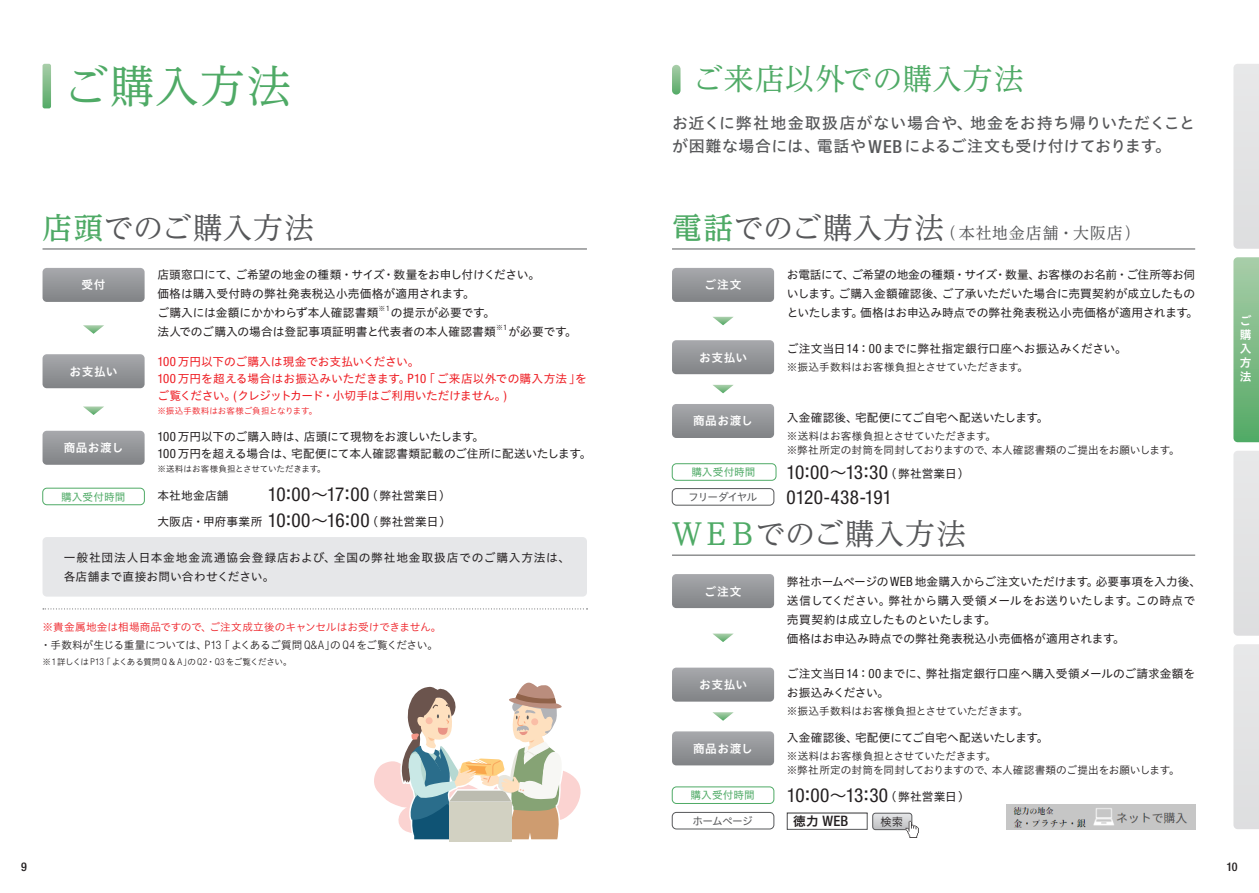
<style>
.page{position:relative;width:1259px;height:893px;background:#fff}
.page>*{position:absolute;margin:0;border:0;box-sizing:border-box;transform-origin:0 0}
.t1{font:44.7px "UD Reimin Pro";letter-spacing:.03em;color:#4faa66}
.t2{font:29.7px "UD Reimin Pro";letter-spacing:.02em;color:#57585a}
.t3{font:29.7px "UD Reimin Pro";letter-spacing:.02em;color:#4faa66}
.t4{font:condensed 19.35px/24.5px "Helvetica Neue LT Std";color:#231f20}
.t5{font:15.9px/23.4px "Hiragino UD Sans Std W5";letter-spacing:.03em;color:#57585a}
.t6{font:15.9px "UD Reimin Pro";letter-spacing:.05em;color:#57585a}
.t7{font:500 condensed 14.4px "Helvetica Neue LT Std";color:#231f20}
.t8{font:500 condensed 12px "Helvetica Neue LT Std";color:#231f20}
.t9{font:11.7px/19.2px "Hiragino UD Sans Std W4";letter-spacing:.005em;color:#231f20}
.t10{font:11.7px/17px "Hiragino UD Sans Std W4";letter-spacing:-.005em;color:#ee1d23}
.t11{font:11.7px/19.2px "Hiragino UD Sans Std W4";letter-spacing:.06em;color:#231f20}
.t12{font:11.7px/14.1px "Hiragino UD Sans Std W6";letter-spacing:.05em;color:#fff;text-align:justify}
.t13{font:11.4px "Hiragino UD Sans Std W3";color:#231f20}
.t14{font:10.65px/13.8px "Hiragino UD Sans Std W3";letter-spacing:-.005em;color:#231f20}
.t15{font:10.65px/18px "Hiragino UD Sans Std W3";letter-spacing:-.01em;color:#ee1d23}
.t16{font:10.65px "Hiragino UD Sans Std W4";color:#4faa66}
.t17{font:10.65px "Hiragino UD Sans Std W4";letter-spacing:-.085em;color:#57585a}
.t18{font:8.55px "Hiragino UD Sans Std W3";letter-spacing:-.065em;color:#231f20}
.t19{font:8.55px "Hiragino UD Sans Std W3";letter-spacing:.005em;color:#231f20}
.t20{font:8.55px "Hiragino UD Sans Std W3";letter-spacing:.01em;color:#ee1d23}
.t21{font:6.75px "Hiragino UD Sans Std W4";color:#231f20}
.s1{font-family:"Helvetica Neue LT Std";font-weight:500;font-stretch:condensed;font-size:18px}
.s2{font-weight:500;color:#4faa66}
.s3{font-weight:500;font-size:29.7px;color:#4faa66}
.s4{font-size:29.7px}
.s5{font-family:"Helvetica Neue LT Std";font-stretch:condensed;font-size:7.5px}
.s6{font-family:"Helvetica Neue LT Std";font-stretch:condensed;font-size:12.9px}
.s7{font-family:"Hiragino UD Sans Std W4";font-stretch:normal;font-size:17.55px}
.s8{font-family:"Hiragino UD Sans Std W4";font-stretch:normal;font-size:11.7px}
.s9{font-family:"Helvetica Neue LT Std";font-stretch:condensed;font-size:19.35px}
.s10{font-size:17.55px}
.s11{color:#231f20}
.s12{font-family:"Helvetica Neue LT Std";font-weight:300;font-stretch:condensed;font-size:11.7px;color:#231f20}
.s13{font-family:"Helvetica Neue LT Std";font-weight:300;font-stretch:condensed;font-size:9.3px}
.s14{font-family:"Hiragino UD Sans Std W6";font-weight:400;font-stretch:normal;font-size:12.75px}
</style>
<div class="page">
<svg style="left:43px;top:64px;width:8px;height:44px"></svg>
<svg style="left:672px;top:65px;width:8px;height:30px"></svg>
<hr style="left:43px;top:249px;width:544px;height:1px;background:#57585a">
<hr style="left:672px;top:249px;width:523px;height:1px;background:#57585a">
<hr style="left:672px;top:555px;width:523px;height:1px;background:#57585a">
<div style="left:43px;top:268px;width:102px;height:34px;background:linear-gradient(to bottom,#a7a8ac,#828487);border-radius:4px"></div>
<div style="left:672px;top:268px;width:102px;height:34px;background:linear-gradient(to bottom,#a7a8ac,#828487);border-radius:4px"></div>
<div style="left:672px;top:574px;width:102px;height:34px;background:linear-gradient(to bottom,#a7a8ac,#828487);border-radius:4px"></div>
<div style="left:43px;top:354px;width:102px;height:34px;background:linear-gradient(to bottom,#a7a8ac,#828487);border-radius:4px"></div>
<div style="left:672px;top:340px;width:102px;height:34px;background:linear-gradient(to bottom,#a7a8ac,#828487);border-radius:4px"></div>
<div style="left:672px;top:668px;width:102px;height:34px;background:linear-gradient(to bottom,#a6a8ab,#818386);border-radius:4px"></div>
<div style="left:43px;top:431px;width:102px;height:34px;background:linear-gradient(to bottom,#a6a7ab,#828487);border-radius:4px"></div>
<div style="left:43px;top:488px;width:102px;height:17px;border:1px solid #4faa66;border-radius:4px"></div>
<div style="left:672px;top:463px;width:104px;height:17px;border:1px solid #4faa66;border-radius:4px"></div>
<div style="left:672px;top:787px;width:102px;height:17px;border:1px solid #4faa66;border-radius:4px"></div>
<div style="left:672px;top:812px;width:102px;height:17px;border:1px solid #57585a;border-radius:4px"></div>
<div style="left:672px;top:488px;width:102px;height:17px;border:1px solid #57585a;border-radius:4px"></div>
<div style="left:672px;top:404px;width:102px;height:34px;background:linear-gradient(to bottom,#a7a8ac,#828487);border-radius:4px"></div>
<div style="left:672px;top:731px;width:102px;height:34px;background:linear-gradient(to bottom,#a7a8ac,#838588);border-radius:4px"></div>
<svg style="left:43px;top:608px;width:544px;height:1px"></svg>
<svg style="left:83px;top:325px;width:21px;height:9px"></svg>
<svg style="left:713px;top:317px;width:20px;height:8px"></svg>
<svg style="left:83px;top:406px;width:21px;height:9px"></svg>
<svg style="left:713px;top:385px;width:20px;height:8px"></svg>
<svg style="left:713px;top:634px;width:20px;height:8px"></svg>
<svg style="left:712px;top:712px;width:21px;height:9px"></svg>
<svg style="left:374px;top:682px;width:207px;height:160px"></svg>
<div style="left:449px;top:802px;width:62px;height:39px;background:#d2d1c2"></div>
<svg style="left:872px;top:813px;width:46px;height:25px"></svg>
<div style="left:776px;top:805px;width:93px;height:26px;background:#231f20;opacity:.5"></div>
<div style="left:43px;top:537px;width:544px;height:60px;background:#e6e7e9;border-radius:4px"></div>
<img style="left:1006px;top:804px;width:189px;height:26px">
<svg style="left:1233px;top:257px;width:26px;height:185px;background:#80bc89"></svg>
<div style="left:1233px;top:451px;width:26px;height:185px;background:#e3e3e4"></div>
<div style="left:1233px;top:64px;width:26px;height:185px;background:#e3e3e4"></div>
<div style="left:1233px;top:644px;width:26px;height:185px;background:#e3e3e4"></div>
<h1 class="t1" style="left:64px;top:50px;width:229px">ご購入方法</h1>
<h2 class="t3" style="left:693px;top:55px;width:332px">ご来店以外での購入方法</h2>
<h3 class="t5" style="left:672px;top:110px;width:524px">お近くに弊社地金取扱店がない場合や、地金をお持ち帰りいただくことが困難な場合には、電話や<span class="s1">WEB</span>によるご注文も受け付けております。</h3>
<h2 class="t2" style="left:43px;top:203px;width:273px"><span class="s2">店頭</span>でのご購入方法</h2>
<h3 class="t6" style="left:672px;top:220px;width:470px"><span class="s3">電話</span><span class="s4">でのご購入方法</span>（本社地金店舗・大阪店）</h3>
<p class="t9" style="left:157px;top:264px;width:384px">店頭窓口にて、ご希望の地金の種類・サイズ・数量をお申し付けください。価格は購入受付時の弊社発表税込小売価格が適用されます。<br>ご購入には金額にかかわらず本人確認書類</p>
<p class="t12" style="left:81px;top:277px;width:26px">受付</p>
<p class="t12" style="left:704px;top:277px;width:38px">ご注文</p>
<p class="t21" style="left:378px;top:304px;width:13px">※<span class="s5">1</span></p>
<p class="t9" style="left:157px;top:302px;width:340px;text-align:right">の提示が必要です。<br>法人でのご購入の場合は登記事項証明書と代表者の本人確認書類</p>
<p class="t21" style="left:496px;top:323px;width:13px">※<span class="s5">1</span></p>
<p class="t9" style="left:508px;top:321px;width:70px">が必要です。</p>
<p class="t9" style="left:787px;top:264px;width:413px">お電話にて、ご希望の地金の種類・サイズ・数量、お客様のお名前・ご住所等お伺いします。ご購入金額確認後、ご了承いただいた場合に売買契約が成立したものといたします。価格はお申込み時点での弊社発表税込小売価格が適用されます。</p>
<p class="t12" style="left:70px;top:364px;width:50px">お支払い</p>
<p class="t12" style="left:64px;top:440px;width:61px">商品お渡し</p>
<p class="t16" style="left:61px;top:488px;width:66px">購入受付時間</p>
<p class="t10" style="left:157px;top:353px;width:431px"><span class="s6">100</span>万円以下のご購入は現金でお支払いください。<br><span class="s6">100</span>万円を超える場合はお振込みいただきます。<span class="s6">P10</span>「ご来店以外での購入方法」をご覧ください。<span class="s6">(</span>クレジットカード・小切手はご利用いただけません。<span class="s6">)</span></p>
<p class="t20" style="left:157px;top:405px;width:161px">※振込手数料はお客様ご負担となります。</p>
<p class="t9" style="left:157px;top:427px;width:435px;line-height:17px"><span class="s6">100</span>万円以下のご購入時は、店頭にて現物をお渡しいたします。<br><span class="s6">100</span>万円を超える場合は、宅配便にて本人確認書類記載のご住所に配送いたします。</p>
<p class="t19" style="left:157px;top:462px;width:170px">※送料はお客様負担とさせていただきます。</p>
<p class="t9" style="left:157px;top:486px;width:73px">本社地金店舗</p>
<h3 class="t4" style="left:268px;top:482px;width:184px">10<span class="s7">：</span>00<span class="s7">～</span>17<span class="s7">：</span>00<span class="s8">（弊社営業日）</span></h3>
<p class="t9" style="left:157px;top:511px;width:295px">大阪店・甲府事業所 <span class="s9">10</span><span class="s10">：</span><span class="s9">00</span><span class="s10">～</span><span class="s9">16</span><span class="s10">：</span><span class="s9">00</span>（弊社営業日）</p>
<p class="t11" style="left:64px;top:547px;width:508px">一般社団法人日本金地金流通協会登録店および、全国の弊社地金取扱店でのご購入方法は、各店舗まで直接お問い合わせください。</p>
<p class="t15" style="left:41px;top:617px;width:402px">※貴金属地金は相場商品ですので、ご注文成立後のキャンセルはお受けできません。<span class="s11">・手数料が生じる重量については、</span><span class="s12">P13</span><span class="s11">「よくあるご質問</span> <span class="s12">Q&amp;A</span><span class="s11">」の</span> <span class="s12">Q4</span><span class="s11">をご覧ください。</span></p>
<p class="t18" style="left:43px;top:655px;width:251px">※<span class="s13">1</span>詳しくは <span class="s13">P13</span>「よくある質問 <span class="s13">Q</span>＆ <span class="s13">A</span>」の <span class="s13">Q2</span>・<span class="s13">Q3</span> をご覧ください。</p>
<p class="t12" style="left:699px;top:350px;width:50px">お支払い</p>
<p class="t12" style="left:693px;top:413px;width:61px">商品お渡し</p>
<p class="t16" style="left:691px;top:464px;width:66px">購入受付時間</p>
<p class="t17" style="left:688px;top:489px;width:70px">フリーダイヤル</p>
<p class="t9" style="left:787px;top:338px;width:341px">ご注文当日<span class="s6">14</span>：<span class="s6">00</span>までに弊社指定銀行口座へお振込みください。</p>
<p class="t14" style="left:787px;top:359px;width:243px">※振込手数料はお客様負担とさせていただきます。</p>
<p class="t9" style="left:787px;top:408px;width:263px">入金確認後、宅配便にてご自宅へ配送いたします。</p>
<p class="t14" style="left:787px;top:429px;width:394px">※送料はお客様負担とさせていただきます。<br>※弊社所定の封筒を同封しておりますので、本人確認書類のご提出をお願いします。</p>
<h3 class="t4" style="left:786px;top:460px;width:184px">10<span class="s7">：</span>00<span class="s7">～</span>13<span class="s7">：</span>30<span class="s8">（弊社営業日）<br></span>0120-438-191</h3>
<h2 class="t2" style="left:672px;top:510px;width:296px"><span class="s2">ＷＥＢ</span>でのご購入方法</h2>
<p class="t12" style="left:704px;top:583px;width:38px">ご注文</p>
<p class="t12" style="left:699px;top:677px;width:50px">お支払い</p>
<p class="t12" style="left:693px;top:741px;width:61px">商品お渡し</p>
<p class="t16" style="left:690px;top:787px;width:66px">購入受付時間</p>
<p class="t17" style="left:692px;top:813px;width:62px">ホームページ</p>
<p class="t9" style="left:787px;top:571px;width:416px">弊社ホームページの<span class="s6">WEB</span> 地金購入からご注文いただけます。必要事項を入力後、送信してください。弊社から購入受領メールをお送りいたします。この時点で売買契約は成立したものといたします。<br>価格はお申込み時点での弊社発表税込小売価格が適用されます。</p>
<p class="t9" style="left:787px;top:663px;width:410px">ご注文当日<span class="s6">14</span>：<span class="s6">00</span>までに、弊社指定銀行口座へ購入受領メールのご請求金額をお振込みください。</p>
<p class="t14" style="left:787px;top:704px;width:243px">※振込手数料はお客様負担とさせていただきます。</p>
<p class="t9" style="left:787px;top:728px;width:263px">入金確認後、宅配便にてご自宅へ配送いたします。</p>
<p class="t14" style="left:787px;top:749px;width:394px">※送料はお客様負担とさせていただきます。<br>※弊社所定の封筒を同封しておりますので、本人確認書類のご提出をお願いします。</p>
<h3 class="t4" style="left:787px;top:783px;width:184px">10<span class="s7">：</span>00<span class="s7">～</span>13<span class="s7">：</span>30<span class="s8">（弊社営業日）</span></h3>
<p class="t7" style="left:793px;top:813px;width:57px"><span class="s14">徳力</span> WEB</p>
<p class="t13" style="left:880px;top:813px;width:24px">検索</p>
<p class="t12" style="left:1239px;top:313px;width:13px">ご購入方法</p>
<p class="t8" style="left:21px;top:859px;width:7px">9</p>
<p class="t8" style="left:1226px;top:859px;width:13px">10</p>
</div>
